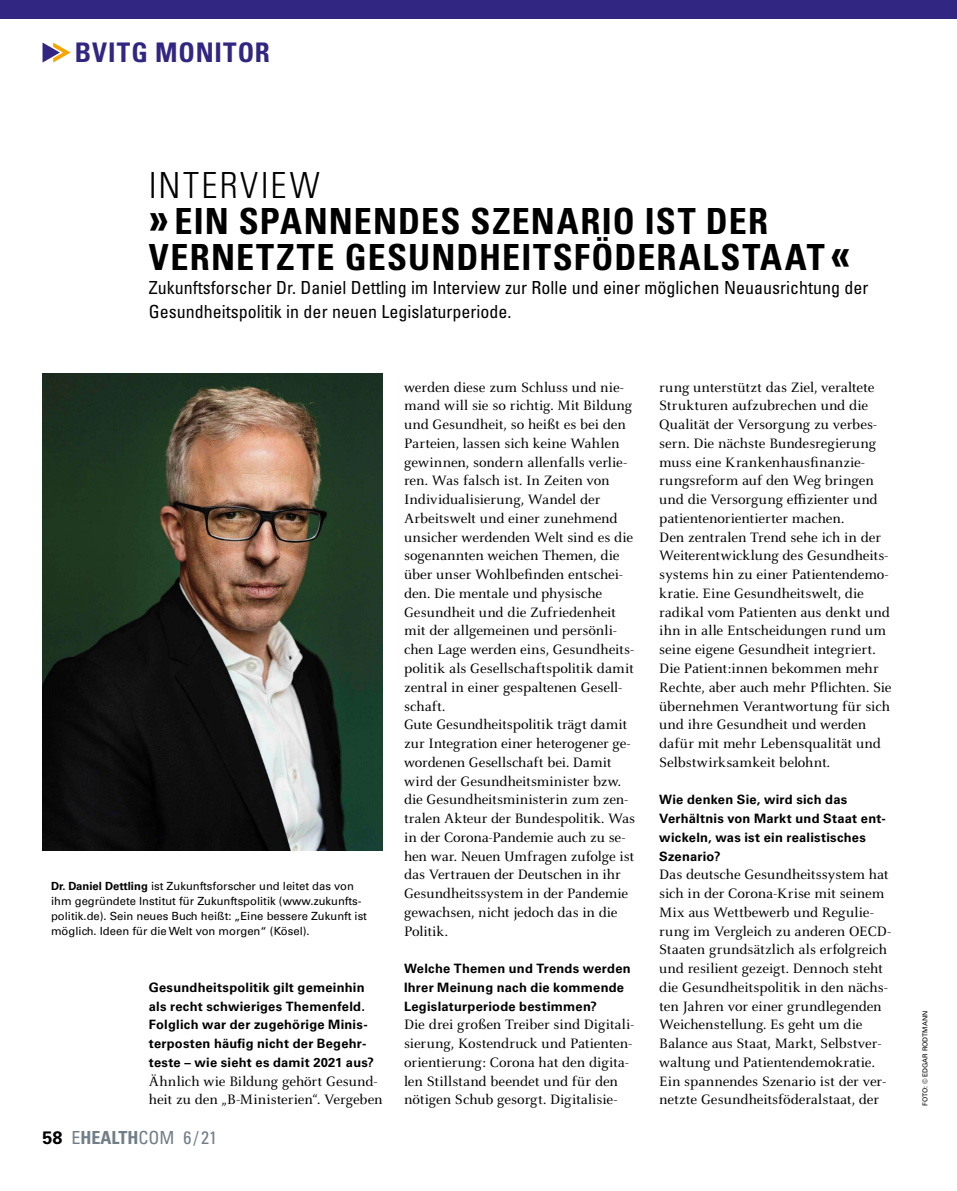
<style>
.page{position:relative;width:957px;height:1191px;background:#fff}
.page>*{position:absolute;margin:0;border:0;box-sizing:border-box;transform-origin:0 0}
.t1{font:700 condensed 36px/36px "Univers LT Std";letter-spacing:.035em;color:#000}
.t2{font:700 condensed 27px "Univers LT Std";letter-spacing:.03em;color:#312783}
.t3{font:condensed 18px/24px "Univers LT Std";color:#000}
.t4{font:condensed 18px "Univers LT Std";color:#717e86}
.t5{font:15px/18.8px "Celeste OT";letter-spacing:-.005em;color:#000}
.t6{font:700 12.9px/18.8px "Univers LT Std";letter-spacing:.02em;color:#000}
.t7{font:11.25px/15px "Univers LT Std";color:#000}
.t8{font:6.75px "Univers LT Std";color:#000}
.s1{font-weight:300}
.s2{font-size:45px}
.s3{font-weight:700}
.s4{font-weight:700;font-stretch:normal;color:#000}
</style>
<div class="page">
<div style="left:0;top:0;width:957px;height:19px;background:#312783"></div>
<svg style="left:43px;top:43px;width:28px;height:20px"></svg>
<img style="left:43px;top:374px;width:340px;height:476px">
<h2 class="t2" style="left:75px;top:36px;width:197px">BVITG MONITOR</h2>
<h1 class="t1" style="left:149px;top:167px;width:703px"><span class="s1">INTERVIEW<br></span><span class="s2">»</span> EIN SPANNENDES SZENARIO IST DER<br>VERNETZTE GESUNDHEITSFÖDERALSTAAT <span class="s2">«</span></h1>
<p class="t3" style="left:149px;top:275px;width:721px">Zukunftsforscher Dr. Daniel Dettling im Interview zur Rolle und einer möglichen Neuausrichtung der<br>Gesundheitspolitik in der neuen Legislaturperiode.</p>
<p class="t7" style="left:51px;top:878px;width:317px"><span class="s3">Dr. Daniel Dettling</span> ist Zukunftsforscher und leitet das von ihm gegründete Institut für Zukunftspolitik (www.zukunfts&shy;politik.de). Sein neues Buch heißt: „Eine bessere Zukunft ist möglich. Ideen für die Welt von morgen“ (Kösel).</p>
<p class="t6" style="left:149px;top:978px;width:227px">Gesundheitspolitik gilt gemeinhin als recht schwieriges Themenfeld.<br>Folglich war der zugehörige Minis&shy;terposten häufig nicht der Begehr&shy;teste – wie sieht es damit 2021 aus?</p>
<p class="t5" style="left:149px;top:1071px;width:235px">Ähnlich wie Bildung gehört Gesund&shy;heit zu den „B-Ministerien“. Vergeben</p>
<p class="t4" style="left:43px;top:1126px;width:176px"><span class="s4">58</span> E<span class="s3">HEALTH</span>COM 6 / 21</p>
<p class="t5" style="left:404px;top:377px;width:233px">werden diese zum Schluss und nie&shy;mand will sie so richtig. Mit Bildung und Gesundheit, so heißt es bei den Parteien, lassen sich keine Wahlen gewinnen, sondern allenfalls verlie&shy;ren. Was falsch ist. In Zeiten von Individualisierung, Wandel der Arbeitswelt und einer zunehmend unsicher werdenden Welt sind es die sogenannten weichen Themen, die über unser Wohlbefinden entschei&shy;den. Die mentale und physische Gesundheit und die Zufriedenheit mit der allgemeinen und persönli&shy;chen Lage werden eins, Gesundheits&shy;politik als Gesellschaftspolitik damit zentral in einer gespaltenen Gesell&shy;schaft.<br>Gute Gesundheitspolitik trägt damit zur Integration einer heterogener ge&shy;wordenen Gesellschaft bei. Damit wird der Gesundheitsminister bzw. die Gesundheitsministerin zum zen&shy;tralen Akteur der Bundespolitik. Was in der Corona-Pandemie auch zu se&shy;hen war. Neuen Umfragen zufolge ist das Vertrauen der Deutschen in ihr Gesundheitssystem in der Pandemie gewachsen, nicht jedoch das in die Politik.</p>
<p class="t6" style="left:404px;top:959px;width:228px">Welche Themen und Trends werden<br>Ihrer Meinung nach die kommende<br>Legislaturperiode bestimmen?</p>
<p class="t5" style="left:404px;top:1015px;width:231px">Die drei großen Treiber sind Digitali&shy;sierung, Kostendruck und Patienten&shy;orientierung: Corona hat den digita&shy;len Stillstand beendet und für den nötigen Schub gesorgt. Digitalisie-</p>
<p class="t5" style="left:659px;top:377px;width:234px">rung unterstützt das Ziel, veraltete Strukturen aufzubrechen und die Qualität der Versorgung zu verbes&shy;sern. Die nächste Bundesregierung muss eine Krankenhausfinanzie&shy;rungsreform auf den Weg bringen und die Versorgung effizienter und patientenorientierter machen.<br>Den zentralen Trend sehe ich in der Weiterentwicklung des Gesundheits&shy;systems hin zu einer Patientendemo&shy;kratie. Eine Gesundheitswelt, die radikal vom Patienten aus denkt und ihn in alle Entscheidungen rund um seine eigene Gesundheit integriert.<br>Die Patient:innen bekommen mehr Rechte, aber auch mehr Pflichten. Sie übernehmen Verantwortung für sich und ihre Gesundheit und werden dafür mit mehr Lebensqualität und Selbstwirksamkeit belohnt.</p>
<p class="t6" style="left:659px;top:790px;width:228px">Wie denken Sie, wird sich das<br>Verhältnis von Markt und Staat ent&shy;wickeln, was ist ein realistisches<br>Szenario?</p>
<p class="t5" style="left:659px;top:865px;width:233px">Das deutsche Gesundheitssystem hat sich in der Corona-Krise mit seinem Mix aus Wettbewerb und Regulie&shy;rung im Vergleich zu anderen OECD-Staaten grundsätzlich als erfolgreich und resilient gezeigt. Dennoch steht die Gesundheitspolitik in den nächs&shy;ten Jahren vor einer grundlegenden Weichenstellung. Es geht um die Balance aus Staat, Markt, Selbstver&shy;waltung und Patientendemokratie.<br>Ein spannendes Szenario ist der ver&shy;netzte Gesundheitsföderalstaat, der</p>
<p class="t8" style="left:921px;top:1105px;width:96px;rotate:-90deg">FOTO: © EDGAR RODTMANN</p>
</div>
